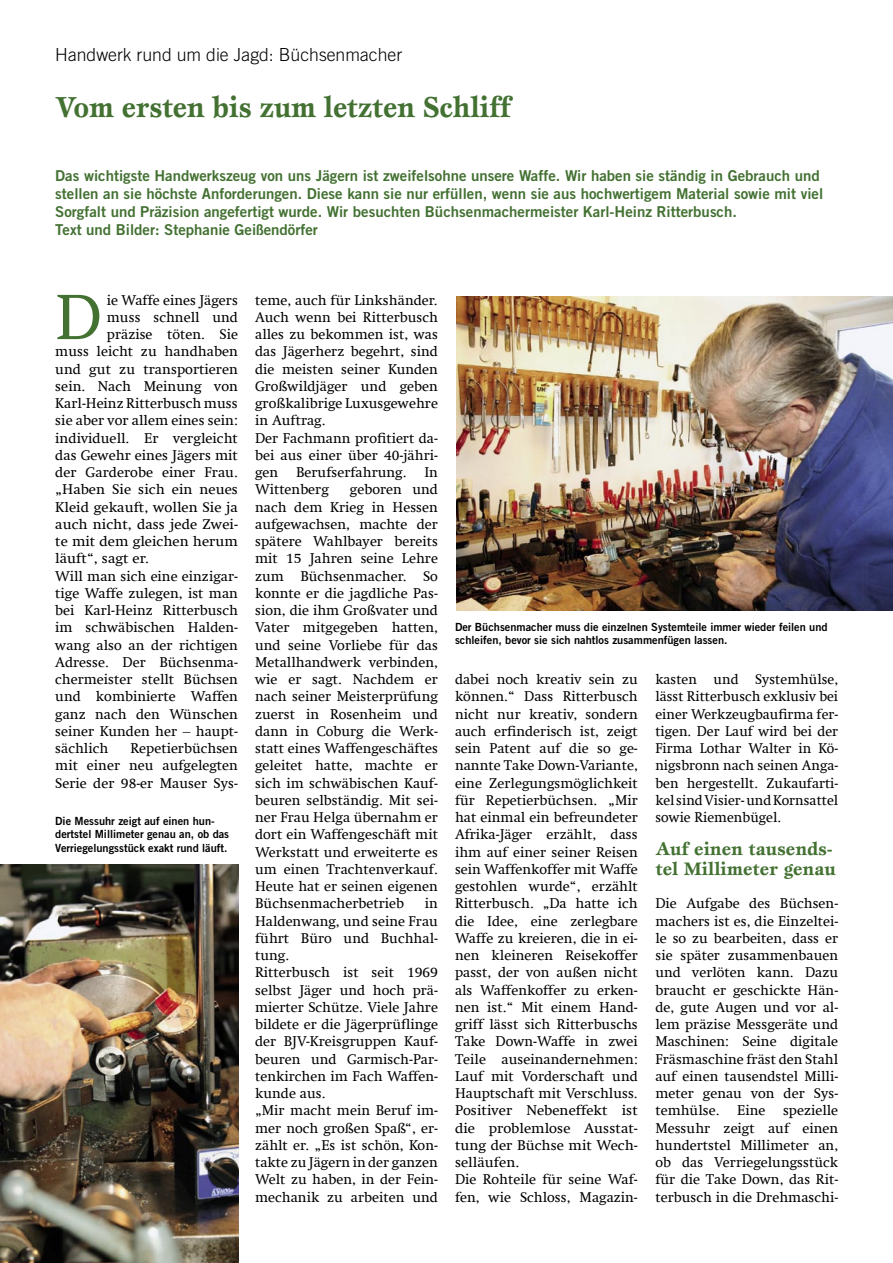
<style>
.page{position:relative;width:893px;height:1263px;background:#fff}
.page>*{position:absolute;margin:0;border:0;box-sizing:border-box;transform-origin:0 0}
.GS__Swift{font:64.95px "Swift Com";color:#437132}
.ÜS_groß{font:700 30px "Esprit";letter-spacing:-.01em;color:#437132;scale:.95 1}
.ZwiÜS_2zeilig{font:700 18.75px/20.2px "Esprit";color:#437132}
.t1{font:300 18px "Trade Gothic";color:#000}
.Vorspann{font:15px/18px "Trade Gothic Bold Two";color:#437132}
.GS__Swift-2{font:14.25px/17.2px "Swift Com";color:#000;text-align:justify}
.BU{font:11.25px/13.5px "Trade Gothic Bold Two";color:#000}
</style>
<div class="page">
<img style="left:456px;top:296px;width:437px;height:315px">
<img style="left:0;top:865px;width:238px;height:398px">
<p class="t1" style="left:55px;top:44px;width:348px">Handwerk rund um die Jagd: Büchsenmacher</p>
<p class="ÜS_groß" style="left:55px;top:88px;width:481px">Vom ersten bis zum letzten Schliff</p>
<p class="Vorspann" style="left:55px;top:166px;width:769px">Das wichtigste Handwerkszeug von uns Jägern ist zweifelsohne unsere Waffe. Wir haben sie ständig in Gebrauch und stellen an sie höchste Anforderungen. Diese kann sie nur erfüllen, wenn sie aus hochwertigem Material sowie mit viel Sorgfalt und Präzision angefertigt wurde. Wir besuchten Büchsenmachermeister Karl-Heinz Ritterbusch.<br>Text und Bilder: Stephanie Geißendörfer</p>
<p class="GS__Swift" style="left:55px;top:279px;width:48px">D</p>
<p class="GS__Swift-2" style="left:107px;top:291px;width:133px">ie Waffe eines Jägers</p>
<p class="GS__Swift-2" style="left:107px;top:308px;width:133px">muss schnell und</p>
<p class="GS__Swift-2" style="left:107px;top:326px;width:133px">präzise töten. Sie</p>
<p class="GS__Swift-2" style="left:55px;top:343px;width:184px">muss leicht zu handhaben</p>
<p class="GS__Swift-2" style="left:55px;top:360px;width:184px">und gut zu transportieren</p>
<p class="GS__Swift-2" style="left:55px;top:377px;width:184px">sein. Nach Meinung von</p>
<p class="GS__Swift-2" style="left:55px;top:395px;width:184px">Karl-Heinz Ritterbusch muss</p>
<p class="GS__Swift-2" style="left:55px;top:412px;width:184px">sie aber vor allem eines sein:</p>
<p class="GS__Swift-2" style="left:55px;top:429px;width:184px">individuell. Er vergleicht</p>
<p class="GS__Swift-2" style="left:55px;top:446px;width:184px">das Gewehr eines Jägers mit</p>
<p class="GS__Swift-2" style="left:55px;top:464px;width:184px">der Garderobe einer Frau.</p>
<p class="GS__Swift-2" style="left:55px;top:481px;width:184px">„Haben Sie sich ein neues</p>
<p class="GS__Swift-2" style="left:55px;top:498px;width:184px">Kleid gekauft, wollen Sie ja</p>
<p class="GS__Swift-2" style="left:55px;top:515px;width:184px">auch nicht, dass jede Zwei-</p>
<p class="GS__Swift-2" style="left:55px;top:533px;width:184px">te mit dem gleichen herum</p>
<p class="GS__Swift-2" style="left:55px;top:550px;width:95px">läuft“, sagt er.</p>
<p class="GS__Swift-2" style="left:55px;top:567px;width:184px">Will man sich eine einzigar&shy;tige Waffe zulegen, ist man bei Karl-Heinz Ritterbusch im schwäbischen Halden&shy;wang also an der richtigen Adresse. Der Büchsenma&shy;chermeister stellt Büchsen und kombinierte Waffen ganz nach den Wünschen seiner Kunden her – haupt&shy;sächlich</p>
<p class="GS__Swift-2" style="left:55px;top:740px;width:184px;text-indent:75px">Repetierbüchsen mit einer neu aufgelegten Serie der 98-er Mauser Sys-</p>
<p class="BU" style="left:55px;top:814px;width:175px">Die Messuhr zeigt auf einen hun&shy;dertstel Millimeter genau an, ob das<br>Verriegelungsstück exakt rund läuft.</p>
<p class="GS__Swift-2" style="left:255px;top:291px;width:184px">teme, auch für Linkshänder.</p>
<p class="GS__Swift-2" style="left:255px;top:308px;width:184px">Auch wenn bei Ritterbusch alles zu bekommen ist, was das Jägerherz begehrt, sind die meisten seiner Kunden Großwildjäger und geben großkalibrige Luxusgewehre in Auftrag.</p>
<p class="GS__Swift-2" style="left:255px;top:429px;width:184px">Der Fachmann profitiert da&shy;bei aus einer über 40-jähri&shy;gen Berufserfahrung. In Wittenberg</p>
<p class="GS__Swift-2" style="left:255px;top:481px;width:184px;text-indent:95px">geboren und nach dem Krieg in Hessen aufgewachsen, machte der spätere Wahlbayer bereits mit 15 Jahren seine Lehre zum Büchsenmacher. So konnte er die jagdliche Pas&shy;sion, die ihm Großvater und Vater mitgegeben hatten, und seine Vorliebe für das Metallhandwerk verbinden, wie er sagt. Nachdem er nach seiner Meisterprüfung zuerst in Rosenheim und dann in Coburg die Werk&shy;statt eines Waffengeschäftes geleitet hatte, machte er sich im schwäbischen Kauf&shy;beuren selbständig. Mit sei&shy;ner Frau Helga übernahm er dort ein Waffengeschäft mit Werkstatt und erweiterte es um einen Trachtenverkauf.<br>Heute hat er seinen eigenen Büchsenmacherbetrieb</p>
<p class="GS__Swift-2" style="left:255px;top:895px;width:184px;text-indent:170px">in Haldenwang, und seine Frau führt Büro und Buchhal&shy;tung.</p>
<p class="GS__Swift-2" style="left:255px;top:964px;width:184px">Ritterbusch ist seit 1969 selbst Jäger und hoch prä&shy;mierter Schütze. Viele Jahre bildete er die Jägerprüflinge der BJV-Kreisgruppen Kauf&shy;beuren und Garmisch-Par&shy;tenkirchen im Fach Waffen&shy;kunde aus.</p>
<p class="GS__Swift-2" style="left:255px;top:1102px;width:184px">„Mir macht mein Beruf im&shy;mer noch großen Spaß“, er&shy;zählt er. „Es ist schön, Kon&shy;takte zu Jägern in der ganzen Welt zu haben, in der Fein&shy;mechanik zu arbeiten und</p>
<p class="BU" style="left:455px;top:620px;width:374px">Der Büchsenmacher muss die einzelnen Systemteile immer wieder feilen und schleifen, bevor sie sich nahtlos zusammenfügen lassen.</p>
<p class="GS__Swift-2" style="left:455px;top:671px;width:184px">dabei noch kreativ sein zu können.“ Dass Ritterbusch nicht nur kreativ, sondern auch erfinderisch ist, zeigt sein Patent auf die so ge&shy;nannte Take Down-Variante, eine Zerlegungsmöglichkeit für Repetierbüchsen. „Mir hat einmal ein befreundeter Afrika-Jäger erzählt, dass ihm auf einer seiner Reisen sein Waffenkoffer mit Waffe gestohlen wurde“, erzählt Ritterbusch. „Da hatte ich die Idee, eine zerlegbare Waffe zu kreieren, die in ei&shy;nen kleineren Reisekoffer passt, der von außen nicht als Waffenkoffer zu erken&shy;nen ist.“ Mit einem Hand&shy;griff lässt sich Ritterbuschs Take Down-Waffe in zwei Teile auseinandernehmen:<br>Lauf mit Vorderschaft und Hauptschaft mit Verschluss.<br>Positiver Nebeneffekt ist die problemlose Ausstat&shy;tung der Büchse mit Wech&shy;selläufen.</p>
<p class="GS__Swift-2" style="left:455px;top:1171px;width:184px">Die Rohteile für seine Waf&shy;fen, wie Schloss, Magazin-</p>
<p class="GS__Swift-2" style="left:655px;top:671px;width:184px">kasten und Systemhülse, lässt Ritterbusch exklusiv bei einer Werkzeugbaufirma fer&shy;tigen. Der Lauf wird bei der Firma Lothar Walter in Kö&shy;nigsbronn nach seinen Anga&shy;ben hergestellt. Zukaufarti&shy;kel sind Visier- und Kornsattel sowie Riemenbügel.</p>
<p class="ZwiÜS_2zeilig" style="left:655px;top:838px;width:182px">Auf einen tausends&shy;tel Millimeter genau</p>
<p class="GS__Swift-2" style="left:655px;top:895px;width:184px">Die Aufgabe des Büchsen&shy;machers ist es, die Einzeltei&shy;le so zu bearbeiten, dass er sie später zusammenbauen und verlöten kann. Dazu braucht er geschickte Hän&shy;de, gute Augen und vor al&shy;lem präzise Messgeräte und Maschinen: Seine digitale Fräsmaschine fräst den Stahl auf einen tausendstel Milli&shy;meter genau von der Sys&shy;temhülse. Eine spezielle Messuhr zeigt auf einen hundertstel Millimeter an, ob das Verriegelungsstück für die Take Down, das Rit&shy;terbusch in die Drehmaschi-</p>
</div>
